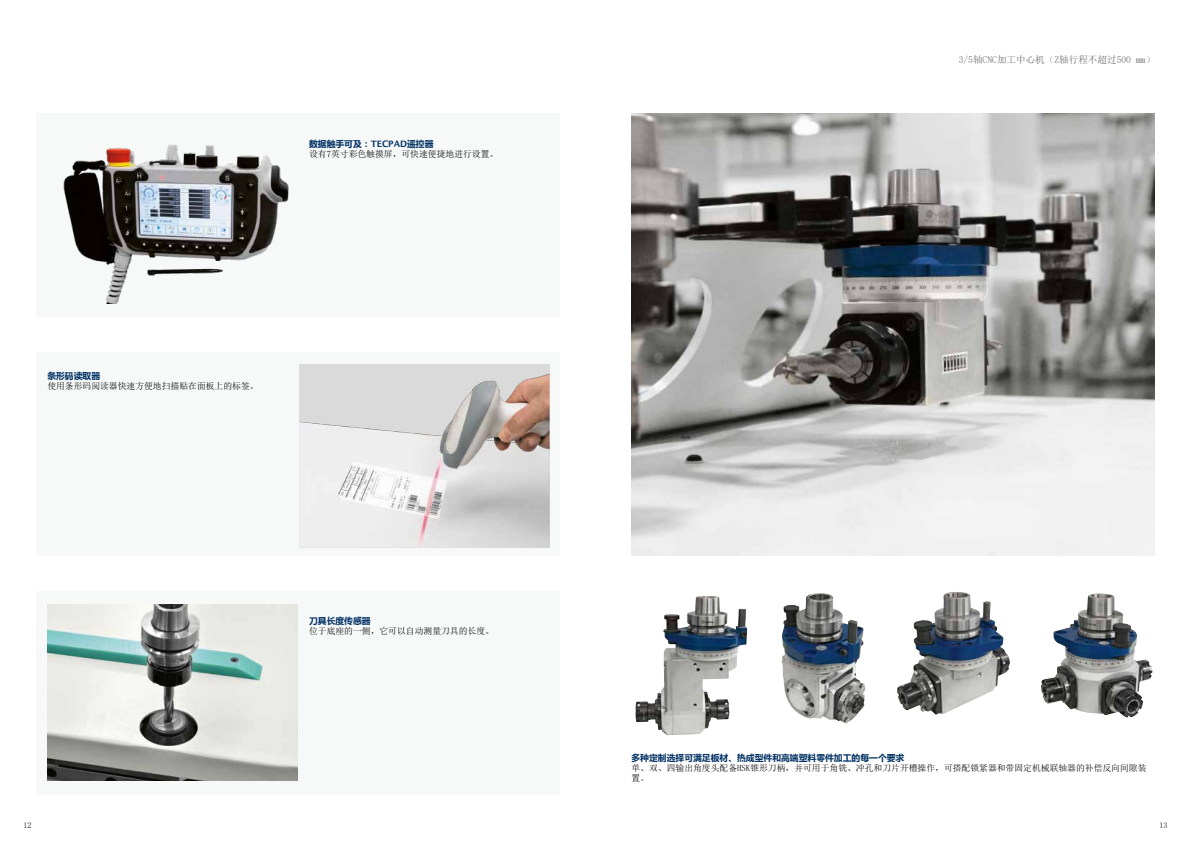
<style>
.page{position:relative;width:1191px;height:842px;background:#fff}
.page>*{position:absolute;margin:0;border:0;box-sizing:border-box;transform-origin:0 0}
.t1{font:9.6px "Sim Sun";color:#646363}
.t2{font:8.8px/10px "Sim Sun";color:#000}
.t3{font:700 8.8px "Sim Sun";color:#003063}
.t4{font:8px "Sim Sun";color:#000}
</style>
<div class="page">
<div style="left:36px;top:113px;width:523px;height:204px;background:#f7f9f9"></div>
<div style="left:36px;top:352px;width:523px;height:204px;background:#f7f9f9"></div>
<div style="left:36px;top:591px;width:523px;height:203px;background:#f7f9f9"></div>
<div style="left:299px;top:364px;width:250px;height:184px;background:#dadada"></div>
<img style="left:63px;top:144px;width:226px;height:160px">
<img style="left:47px;top:604px;width:251px;height:177px">
<img style="left:299px;top:374px;width:250px;height:174px">
<img style="left:631px;top:113px;width:524px;height:443px">
<img style="left:635px;top:596px;width:112px;height:139px">
<img style="left:781px;top:593px;width:84px;height:131px">
<img style="left:897px;top:592px;width:112px;height:123px">
<img style="left:1041px;top:594px;width:111px;height:124px">
<p class="t3" style="left:309px;top:138px;width:126px">数据触手可及：TECPAD遥控器</p>
<p class="t2" style="left:309px;top:149px;width:191px">设有7英寸彩色触摸屏，可快速便捷地进行设置。</p>
<p class="t3" style="left:47px;top:370px;width:54px">条形码读取器</p>
<p class="t2" style="left:47px;top:381px;width:213px">使用条形码阅读器快速方便地扫描贴在面板上的标签。</p>
<p class="t3" style="left:309px;top:616px;width:63px">刀具长度传感器</p>
<p class="t2" style="left:309px;top:626px;width:186px">位于底座的一侧，它可以自动测量刀具的长度。</p>
<p class="t1" style="left:958px;top:55px;width:198px">3/5轴CNC加工中心机（Z轴行程不超过500 mm）</p>
<p class="t3" style="left:631px;top:752px;width:274px">多种定制选择可满足板材、热成型件和高端塑料零件加工的每一个要求</p>
<p class="t2" style="left:631px;top:763px;width:516px">单、双、四输出角度头配备HSK锥形刀柄，并可用于角铣、冲孔和刀片开槽操作，可搭配锁紧器和带固定机械联轴器的补偿反向间隙装置。</p>
<p class="t4" style="left:24px;top:821px;width:9px">12</p>
<p class="t4" style="left:1159px;top:821px;width:9px">13</p>
</div>
